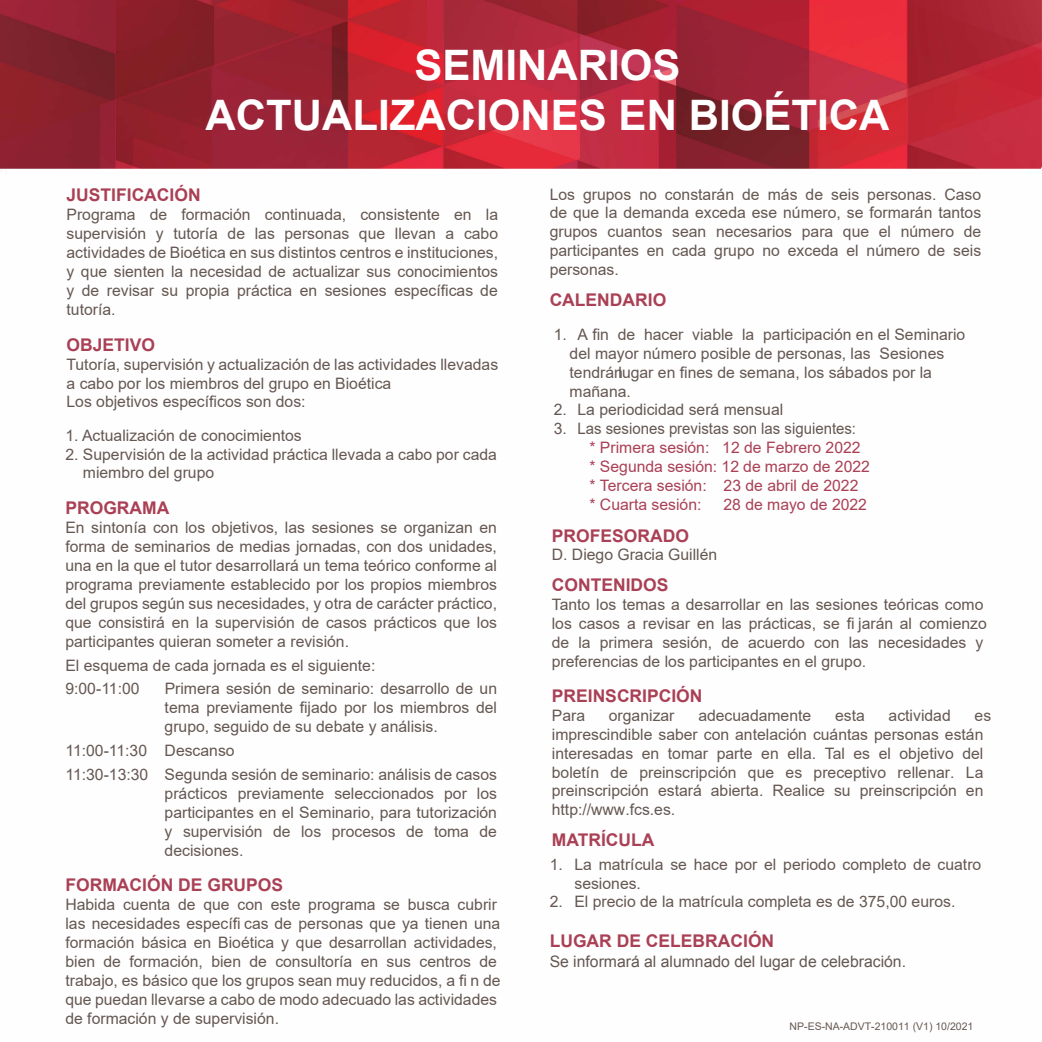
<style>
.page{position:relative;width:1042px;height:1042px;background:#fff}
.page>*{position:absolute;margin:0;border:0;box-sizing:border-box;transform-origin:0 0}
.t1{font:700 42px/50.4px "Arial";color:#fff;text-align:center}
.t2{font:700 17.5px "Arial";color:#aa4055}
.t3{font:15.75px/18.9px "Arial";color:#655751}
.t4{font:15.75px/18.9px "Arial";color:#aa4055}
.t5{font:15.75px "Arial";color:#655751}
.t6{font:10.5px "Arial";color:#665851}
.s1{font-style:inherit}
</style>
<div class="page">
<img style="left:0;top:0;width:1040px;height:169px">
<h1 class="t1" style="left:206px;top:40px;width:685px">SEMINARIOS<br>ACTUALIZACIONES EN BIOÉTICA</h1>
<p class="t2" style="left:67px;top:186px;width:136px">JUSTIFICACIÓN</p>
<p class="t3" style="left:67px;top:205px;width:433px;text-align:justify">Programa de formación continuada, consistente en la supervisión y tutoría de las personas que llevan a cabo actividades de Bioética en sus distintos centros e instituciones, y que sienten la necesidad de actualizar sus conocimientos y de revisar su propia práctica en sesiones especí<span class="s1">fi</span>cas de tutoría.</p>
<p class="t2" style="left:67px;top:335px;width:90px">OBJETIVO</p>
<p class="t3" style="left:67px;top:355px;width:433px">Tutoría, supervisión y actualización de las actividades llevadas a cabo por los miembros del grupo en Bioética<br>Los objetivos especí<span class="s1">fi</span>cos son dos:</p>
<p class="t3" style="left:65px;top:425px;width:238px">1. Actualización de conocimientos</p>
<p class="t3" style="left:83px;top:444px;width:416px;text-indent:-18px">2. Supervisión de la actividad práctica llevada a cabo por cada miembro del grupo</p>
<p class="t2" style="left:65px;top:498px;width:106px">PROGRAMA</p>
<p class="t3" style="left:65px;top:518px;width:433px;text-align:justify">En sintonía con los objetivos, las sesiones se organizan en forma de seminarios de medias jornadas, con dos unidades, una en la que el tutor desarrollará un tema teórico conforme al programa previamente establecido por los propios miembros del grupos según sus necesidades, y otra de carácter práctico, que consistirá en la supervisión de casos prácticos que los participantes quieran someter a revisión.</p>
<p class="t3" style="left:65px;top:653px;width:311px;line-height:23.8px">El esquema de cada jornada es el siguiente:<br>9:00-11:00</p>
<p class="t3" style="left:165px;top:679px;width:334px;text-align:justify">Primera sesión de seminario: desarrollo de un tema previamente <span class="s1">fi</span>jado por los miembros del grupo, seguido de su debate y análisis.</p>
<p class="t3" style="left:65px;top:738px;width:433px;line-height:23.8px">11:00-11:30 Descanso<br>11:30-13:30 Segunda sesión de seminario: análisis de casos</p>
<p class="t3" style="left:165px;top:784px;width:334px;text-align:justify">prácticos previamente seleccionados por los participantes en el Seminario, para tutorización y supervisión de los procesos de toma de decisiones.</p>
<p class="t2" style="left:65px;top:875px;width:219px">FORMACIÓN DE GRUPOS</p>
<p class="t3" style="left:65px;top:895px;width:437px">Habida cuenta de que con este programa se busca cubrir las necesidades especí<span class="s1">fi</span> cas de personas que ya tienen una formación básica en Bioética y que desarrollan actividades, bien de formación, bien de consultoría en sus centros de trabajo, es básico que los grupos sean muy reducidos, a <span class="s1">fi</span> n de que puedan llevarse a cabo de modo adecuado las actividades de formación y de supervisión.</p>
<p class="t3" style="left:550px;top:184px;width:433px;text-align:justify">Los grupos no constarán de más de seis personas. Caso de que la demanda exceda ese número, se formarán tantos grupos cuantos sean necesarios para que el número de participantes en cada grupo no exceda el número de seis personas.</p>
<p class="t2" style="left:550px;top:290px;width:118px">CALENDARIO</p>
<p class="t3" style="left:570px;top:325px;width:397px;text-indent:-16px">1. A <span class="s1">fi</span>n de hacer viable la participación en el Seminario del mayor número posible de personas, las Sesiones tendránlugar en <span class="s1">fi</span>nes de semana, los sábados por la mañana.</p>
<p class="t3" style="left:554px;top:400px;width:231px">2. La periodicidad será mensual</p>
<p class="t3" style="left:554px;top:419px;width:304px">3. Las sesiones previstas son las siguientes:</p>
<p class="t4" style="left:589px;top:438px;width:282px">* Primera sesión: 12 de Febrero 2022 * Segunda sesión: 12 de <span class="s1">marzo de 202</span>2 * Tercera sesión: 23 <span class="s1">de abril de 202</span>2<br>* Cuarta sesión:</p>
<p class="t4" style="left:723px;top:495px;width:145px">28 de mayo de 2022</p>
<p class="t2" style="left:552px;top:526px;width:139px">PROFESORADO</p>
<p class="t3" style="left:552px;top:545px;width:167px">D<span class="s1">. D</span>iego Gracia Guillén</p>
<p class="t2" style="left:552px;top:575px;width:118px">CONTENIDOS</p>
<p class="t3" style="left:552px;top:595px;width:436px">Tanto los temas a desarrollar en las sesiones teóricas como los casos a revisar en las prácticas, se <span class="s1">fi</span> jarán al comienzo de la primera sesión, de acuerdo con las necesidades y preferencias de los participantes en el grupo.</p>
<p class="t2" style="left:552px;top:686px;width:152px">PREINSCRIPCIÓN</p>
<p class="t3" style="left:552px;top:706px;width:35px">Para</p>
<p class="t3" style="left:609px;top:706px;width:67px">organizar</p>
<p class="t3" style="left:698px;top:706px;width:114px">adecuadamente</p>
<p class="t3" style="left:835px;top:706px;width:31px">esta</p>
<p class="t3" style="left:888px;top:706px;width:64px">actividad</p>
<p class="t3" style="left:552px;top:706px;width:441px;text-indent:423px">es imprescindible saber con antelación cuántas personas están interesadas en tomar parte en ella. Tal es el objetivo del boletín de preinscripción que es preceptivo rellenar. La preinscripción estará abierta. Realice su preinscripción en http://www.fcs.es.</p>
<p class="t2" style="left:552px;top:830px;width:104px">MATRÍCULA</p>
<p class="t3" style="left:574px;top:854px;width:408px;text-indent:-25px">1. La matrícula se hace por el periodo completo de cuatro sesiones.</p>
<p class="t3" style="left:550px;top:892px;width:407px">2. El precio de la matrícula completa es de 375,00 euros.</p>
<p class="t2" style="left:550px;top:931px;width:226px">LUGAR DE CELEBRACIÓN</p>
<p class="t5" style="left:550px;top:951px;width:358px">Se informará al alumnado del lugar de celebración.</p>
<p class="t6" style="left:789px;top:1019px;width:185px">NP-ES-NA-ADVT-210011 (V1) <span class="s1">1</span>0<span class="s1">/2021</span></p>
</div>
